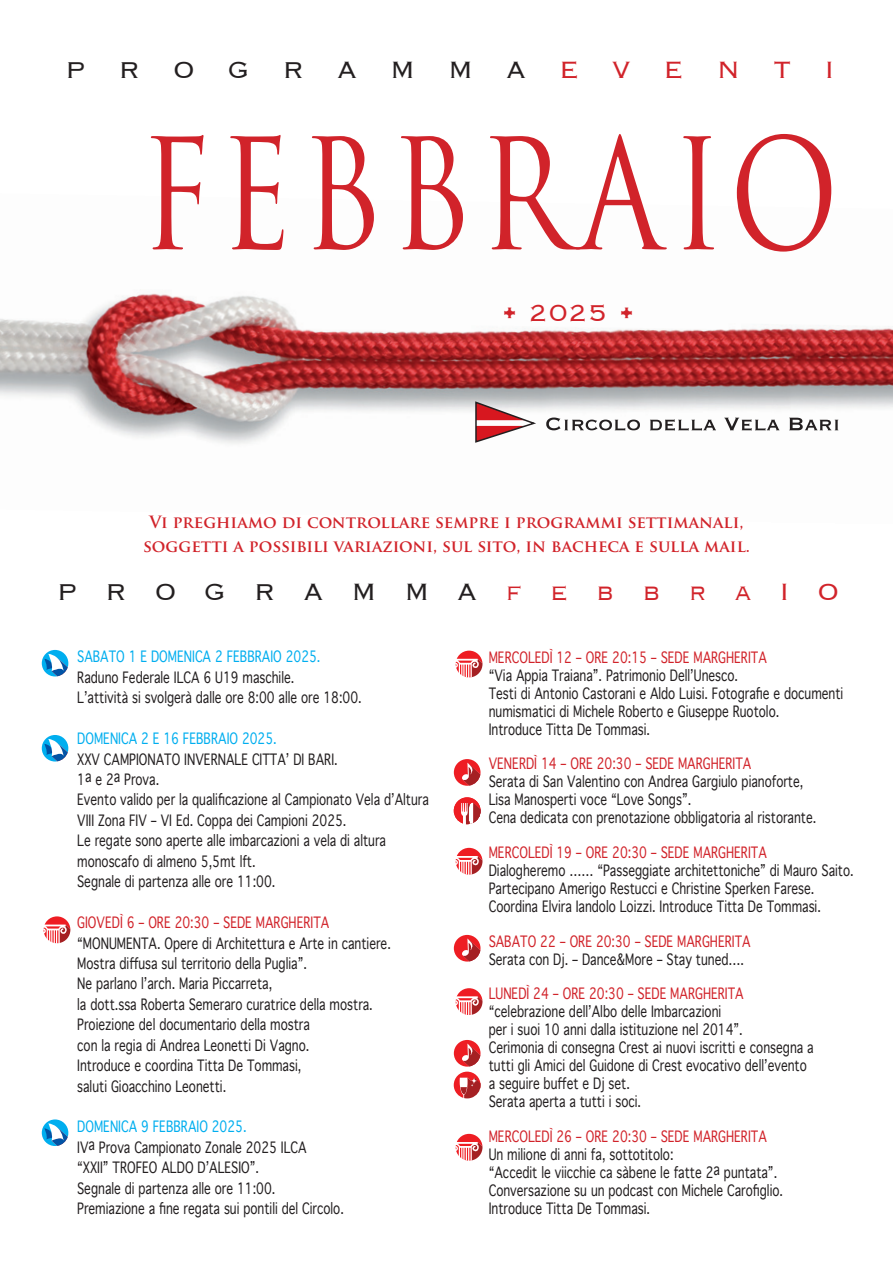
<style>
.page{position:relative;width:893px;height:1263px;background:#fff}
.page>*{position:absolute;margin:0;border:0;box-sizing:border-box;transform-origin:0 0}
.t1{font:150px "Trajan Pro";letter-spacing:.07em;color:#d1232a;scale:.8 1}
.t2{font:300 30.6px "Copperplate";letter-spacing:.93em;color:#231f20}
.t3{font:300 30.6px "Copperplate";letter-spacing:1.1em;color:#231f20}
.t4{font:300 30.6px "Copperplate";color:#d1232a}
.t5{font:700 16.5px/24px "Trajan Pro";color:#d1232a;text-align:center}
.t6{font:15px/20.4px "Geneva";color:#231f20;scale:.78 1}
.t7{font:15px "Geneva";color:#d1232a;scale:.78 1}
.t8{font:15px "Geneva";color:#00aeef;scale:.78 1}
.s1{color:#d1232a}
</style>
<div class="page">
<img style="left:0;top:293px;width:893px;height:151px">
<svg style="left:546px;top:417px;width:94px;height:13px"></svg>
<svg style="left:650px;top:419px;width:66px;height:12px"></svg>
<svg style="left:724px;top:418px;width:55px;height:13px"></svg>
<svg style="left:789px;top:418px;width:49px;height:12px"></svg>
<svg style="left:474px;top:400px;width:64px;height:44px"></svg>
<svg style="left:42px;top:735px;width:26px;height:26px"></svg>
<svg style="left:455px;top:651px;width:27px;height:27px"></svg>
<svg style="left:455px;top:988px;width:27px;height:27px"></svg>
<svg style="left:42px;top:1119px;width:26px;height:27px"></svg>
<svg style="left:454px;top:759px;width:26px;height:27px"></svg>
<svg style="left:454px;top:935px;width:26px;height:26px"></svg>
<svg style="left:43px;top:916px;width:27px;height:28px"></svg>
<svg style="left:454px;top:1040px;width:27px;height:59px"></svg>
<svg style="left:42px;top:650px;width:26px;height:26px"></svg>
<svg style="left:454px;top:797px;width:27px;height:27px"></svg>
<svg style="left:455px;top:848px;width:27px;height:27px"></svg>
<svg style="left:455px;top:1134px;width:27px;height:27px"></svg>
<h2 class="t3" style="left:66px;top:49px;width:770px">PROGRAMMA<span class="s1">EVENTI</span></h2>
<h1 class="t1" style="left:140px;top:99px;width:875px">FEBBRAIO</h1>
<h2 class="t4" style="left:502px;top:293px;width:134px">• 2025 •</h2>
<p class="t5" style="left:143px;top:510px;width:608px">Vi preghiamo di controllare sempre i programmi settimanali, soggetti a possibili variazioni, sul sito, in bacheca e sulla mail.</p>
<h2 class="t2" style="left:57px;top:572px;width:783px">PROGRAMMA<span class="s1">febbraIO</span></h2>
<p class="t8" style="left:77px;top:648px;width:313px">SABATO 1 E DOMENICA 2 FEBBRAIO 2025.</p>
<p class="t6" style="left:77px;top:667px;width:366px">Raduno Federale ILCA 6 U19 maschile.<br>L’attività si svolgerà dalle ore 8:00 alle ore 18:00.</p>
<p class="t8" style="left:77px;top:730px;width:257px">DOMENICA 2 E 16 FEBBRAIO 2025.</p>
<p class="t6" style="left:77px;top:749px;width:452px">XXV CAMPIONATO INVERNALE CITTA’ DI BARI.<br>1a e 2a Prova.<br>Evento valido per la qualificazione al Campionato Vela d’Altura VIII Zona FIV – VI Ed. Coppa dei Campioni 2025.<br>Le regate sono aperte alle imbarcazioni a vela di altura monoscafo di almeno 5,5mt lft.<br>Segnale di partenza alle ore 11:00.</p>
<p class="t7" style="left:77px;top:914px;width:325px">GIOVEDÌ 6 – ORE 20:30 – SEDE MARGHERITA</p>
<p class="t6" style="left:77px;top:933px;width:404px">“MONUMENTA. Opere di Architettura e Arte in cantiere.<br>Mostra diffusa sul territorio della Puglia”.<br>Ne parlano l’arch. Maria Piccarreta,<br>la dott.ssa Roberta Semeraro curatrice della mostra.<br>Proiezione del documentario della mostra<br>con la regia di Andrea Leonetti Di Vagno.<br>Introduce e coordina Titta De Tommasi,<br>saluti Gioacchino Leonetti.</p>
<p class="t8" style="left:77px;top:1118px;width:219px">DOMENICA 9 FEBBRAIO 2025.</p>
<p class="t6" style="left:77px;top:1137px;width:343px">IVa Prova Campionato Zonale 2025 ILCA<br>“XXII” TROFEO ALDO D’ALESIO”.<br>Segnale di partenza alle ore 11:00.<br>Premiazione a fine regata sui pontili del Circolo.</p>
<p class="t7" style="left:489px;top:648px;width:358px">MERCOLEDÌ 12 – ORE 20:15 – SEDE MARGHERITA</p>
<p class="t6" style="left:489px;top:666px;width:456px;line-height:18px">“Via Appia Traiana”. Patrimonio Dell’Unesco.<br>Testi di Antonio Castorani e Aldo Luisi. Fotografie e documenti numismatici di Michele Roberto e Giuseppe Ruotolo.<br>Introduce Titta De Tommasi.</p>
<p class="t7" style="left:489px;top:755px;width:338px">VENERDÌ 14 – ORE 20:30 – SEDE MARGHERITA</p>
<p class="t6" style="left:489px;top:773px;width:422px;line-height:18px">Serata di San Valentino con Andrea Gargiulo pianoforte,<br>Lisa Manosperti voce “Love Songs”.<br>Cena dedicata con prenotazione obbligatoria al ristorante.</p>
<p class="t7" style="left:489px;top:844px;width:358px">MERCOLEDÌ 19 – ORE 20:30 – SEDE MARGHERITA</p>
<p class="t6" style="left:489px;top:862px;width:469px;line-height:18px">Dialogheremo …… “Passeggiate architettoniche” di Mauro Saito.<br>Partecipano Amerigo Restucci e Christine Sperken Farese.<br>Coordina Elvira Iandolo Loizzi. Introduce Titta De Tommasi.</p>
<p class="t7" style="left:489px;top:932px;width:337px">SABATO 22 – ORE 20:30 – SEDE MARGHERITA</p>
<p class="t6" style="left:489px;top:949px;width:329px">Serata con Dj. – Dance&amp;More – Stay tuned….</p>
<p class="t7" style="left:489px;top:985px;width:328px">LUNEDÌ 24 – ORE 20:30 – SEDE MARGHERITA</p>
<p class="t6" style="left:489px;top:1003px;width:418px;line-height:18px">“celebrazione dell’Albo delle Imbarcazioni<br>per i suoi 10 anni dalla istituzione nel 2014”.<br>Cerimonia di consegna Crest ai nuovi iscritti e consegna a tutti gli Amici del Guidone di Crest evocativo dell’evento a seguire buffet e Dj set.<br>Serata aperta a tutti i soci.</p>
<p class="t7" style="left:489px;top:1128px;width:358px">MERCOLEDÌ 26 – ORE 20:30 – SEDE MARGHERITA</p>
<p class="t6" style="left:489px;top:1146px;width:379px;line-height:18px">Un milione di anni fa, sottotitolo:<br>“Accedit le viicchie ca sàbene le fatte 2a puntata”.<br>Conversazione su un podcast con Michele Carofiglio.<br>Introduce Titta De Tommasi.</p>
</div>
